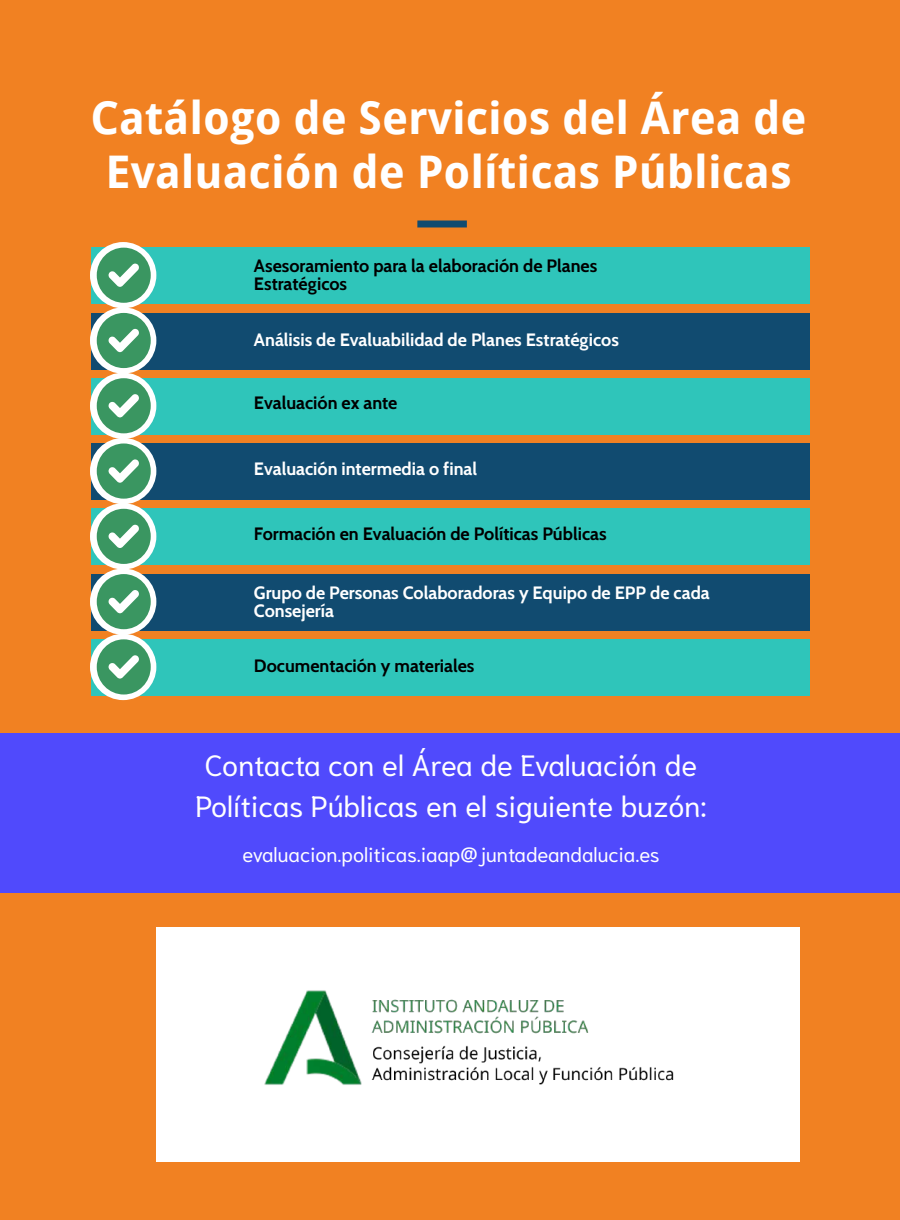
<style>
.page{position:relative;width:900px;height:1220px;background:#fff}
.page>*{position:absolute;margin:0;border:0;box-sizing:border-box;transform-origin:0 0}
.t1{font:700 45px/54px "Droid Sans";color:#fff;text-align:center}
.t2{font:29.25px/41.7px "Niramit";color:#fff;text-align:center}
.t3{font:20.25px "Niramit";color:#fff}
.t4{font:700 17.85px/18px "Cabin";color:#000}
.t5{font:700 17.85px/18px "Cabin";color:#fff}
</style>
<div class="page">
<div style="left:0;top:0;width:900px;height:1219px;background:#f18122"></div>
<div style="left:156px;top:927px;width:644px;height:234px;background:#fff"></div>
<div style="left:417px;top:220px;width:50px;height:7px;background:#114b70"></div>
<div style="left:91px;top:248px;width:719px;height:56px;background:#2fc5ba"></div>
<div style="left:90px;top:242px;width:66px;height:66px;background:#fff;border-radius:50%"></div>
<div style="left:97px;top:248px;width:54px;height:55px;background:#3a9661;border-radius:50%"></div>
<svg style="left:108px;top:263px;width:31px;height:24px"></svg>
<div style="left:91px;top:313px;width:719px;height:56px;background:#114b70"></div>
<div style="left:90px;top:307px;width:66px;height:66px;background:#fff;border-radius:50%"></div>
<div style="left:97px;top:313px;width:54px;height:55px;background:#3a9661;border-radius:50%"></div>
<svg style="left:108px;top:328px;width:31px;height:24px"></svg>
<div style="left:91px;top:378px;width:719px;height:56px;background:#2fc5ba"></div>
<svg style="left:90px;top:372px;width:66px;height:67px"></svg>
<div style="left:97px;top:378px;width:54px;height:55px;background:#3a9661;border-radius:50%"></div>
<svg style="left:108px;top:394px;width:31px;height:23px"></svg>
<div style="left:91px;top:443px;width:719px;height:56px;background:#114b70"></div>
<div style="left:90px;top:438px;width:66px;height:66px;background:#fff;border-radius:50%"></div>
<div style="left:97px;top:443px;width:54px;height:55px;background:#3a9661;border-radius:50%"></div>
<svg style="left:108px;top:459px;width:31px;height:23px"></svg>
<div style="left:91px;top:508px;width:719px;height:57px;background:#2fc5ba"></div>
<div style="left:90px;top:503px;width:66px;height:66px;background:#fff;border-radius:50%"></div>
<div style="left:97px;top:508px;width:54px;height:56px;background:#3a9661;border-radius:50%"></div>
<svg style="left:108px;top:524px;width:31px;height:24px"></svg>
<div style="left:91px;top:574px;width:719px;height:56px;background:#114b70"></div>
<div style="left:90px;top:568px;width:66px;height:66px;background:#fff;border-radius:50%"></div>
<div style="left:97px;top:574px;width:54px;height:55px;background:#3a9661;border-radius:50%"></div>
<svg style="left:108px;top:590px;width:31px;height:23px"></svg>
<div style="left:91px;top:639px;width:719px;height:56px;background:#2fc5ba"></div>
<svg style="left:90px;top:633px;width:66px;height:67px"></svg>
<div style="left:97px;top:639px;width:54px;height:55px;background:#3a9661;border-radius:50%"></div>
<svg style="left:108px;top:655px;width:31px;height:23px"></svg>
<div style="left:0;top:732px;width:900px;height:160px;background:#504afc"></div>
<img style="left:264px;top:990px;width:410px;height:95px">
<h1 class="t1" style="left:90px;top:91px;width:718px">Catálogo de Servicios del Área de<br>Evaluación de Políticas Públicas</h1>
<p class="t4" style="left:254px;top:257px;width:345px">Asesoramiento para la elaboración de Planes<br>Estratégicos</p>
<p class="t5" style="left:254px;top:330px;width:367px">Análisis de Evaluabilidad de Planes Estratégicos</p>
<p class="t4" style="left:254px;top:393px;width:145px">Evaluación ex ante</p>
<p class="t5" style="left:254px;top:459px;width:225px">Evaluación intermedia o final</p>
<p class="t4" style="left:254px;top:525px;width:354px">Formación en Evaluación de Políticas Públicas</p>
<p class="t5" style="left:254px;top:583px;width:457px">Grupo de Personas Colaboradoras y Equipo de EPP de cada<br>Consejería</p>
<p class="t4" style="left:254px;top:656px;width:222px">Documentación y materiales</p>
<h2 class="t2" style="left:196px;top:741px;width:513px">Contacta con el Área de Evaluación de<br>Políticas Públicas en el siguiente buzón:</h2>
<p class="t3" style="left:242px;top:839px;width:419px">evaluacion.politicas.iaap@juntadeandalucia.es</p>
</div>
